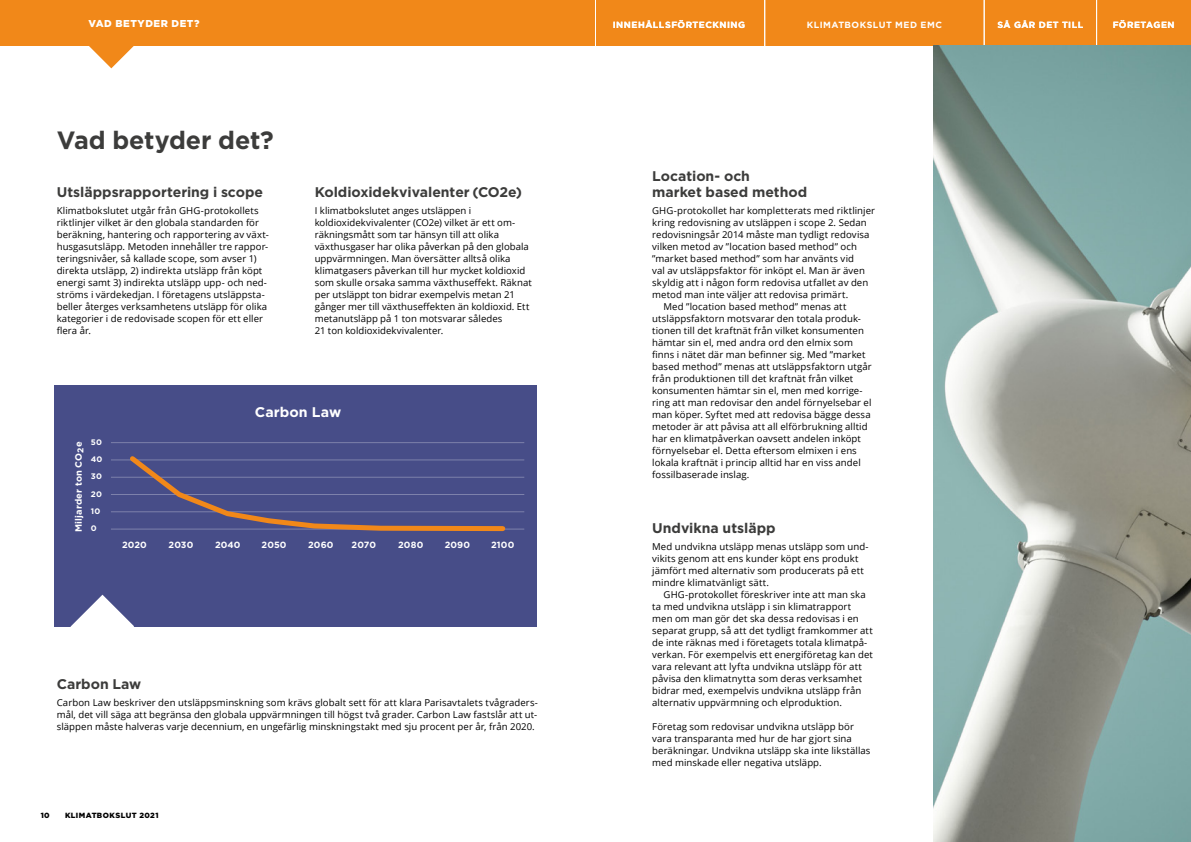
<style>
.page{position:relative;width:1191px;height:842px;background:#fff}
.page>*{position:absolute;margin:0;border:0;box-sizing:border-box;transform-origin:0 0}
.t1{font:700 25px "Gotham";letter-spacing:-.005em;color:#3c3c3b}
.t2{font:700 14px/16.5px "Gotham";color:#3c3c3b}
.t3{font:700 14px "Gotham";letter-spacing:.005em;color:#fff}
.t4{font:900 10px "Gotham";letter-spacing:.05em;color:#fff}
.t5{font:9.5px/12px "Open Sans";letter-spacing:.01em;color:#000}
.t6{font:700 9.2px "Gotham";letter-spacing:.01em;color:#fff}
.t7{font:700 9px "Gotham";letter-spacing:.045em;color:#fff}
.t8{font:700 8px "Gotham";letter-spacing:.015em;color:#fff}
.t9{font:900 7.5px "Gotham";letter-spacing:.055em;color:#000}
</style>
<div class="page">
<svg style="left:88px;top:45px;width:46px;height:23px"></svg>
<div style="left:0;top:0;width:1191px;height:45px;background:#f18819"></div>
<hr style="left:595px;top:0;width:1px;height:52px;background:#fff">
<hr style="left:764px;top:0;width:1px;height:52px;background:#fff">
<hr style="left:983px;top:0;width:1px;height:52px;background:#fff">
<hr style="left:1096px;top:0;width:1px;height:52px;background:#fff">
<img style="left:933px;top:46px;width:258px;height:796px">
<div style="left:54px;top:385px;width:482px;height:241px;background:#474d88"></div>
<hr style="left:111px;top:442px;width:413px;height:1px;background:#fff">
<hr style="left:111px;top:459px;width:413px;height:1px;background:#fff">
<hr style="left:111px;top:477px;width:413px;height:1px;background:#fff">
<hr style="left:111px;top:494px;width:413px;height:1px;background:#fff">
<hr style="left:111px;top:511px;width:413px;height:1px;background:#fff">
<hr style="left:111px;top:529px;width:413px;height:1px;background:#fff">
<svg style="left:125px;top:456px;width:383px;height:76px"></svg>
<svg style="left:70px;top:595px;width:64px;height:32px"></svg>
<p class="t7" style="left:613px;top:19px;width:134px">INNEHÅLLSFÖRTECKNING</p>
<p class="t7" style="left:997px;top:19px;width:87px">SÅ GÅR DET TILL</p>
<p class="t7" style="left:1112px;top:19px;width:63px">FÖRETAGEN</p>
<p class="t4" style="left:88px;top:16px;width:113px">VAD BETYDER DET?</p>
<p class="t7" style="left:806px;top:19px;width:137px">KLIMATBOKSLUT MED EMC</p>
<h1 class="t1" style="left:57px;top:125px;width:218px">Vad betyder det?</h1>
<h2 class="t2" style="left:57px;top:183px;width:208px">Utsläppsrapportering i scope</h2>
<p class="t5" style="left:57px;top:204px;width:213px">Klimatbokslutet utgår från GHG-protokollets riktlinjer vilket är den globala standarden för beräkning, hantering och rapportering av växt&shy;husgasutsläpp. Metoden innehåller tre rappor&shy;teringsnivåer, så kallade scope, som avser 1) direkta utsläpp, 2) indirekta utsläpp från köpt energi samt 3) indirekta utsläpp upp- och ned&shy;ströms i värdekedjan. I företagens utsläppsta&shy;beller återges verksamhetens utsläpp för olika kategorier i de redovisade scopen för ett eller flera år.</p>
<h2 class="t2" style="left:315px;top:183px;width:209px">Koldioxidekvivalenter (CO2e)</h2>
<p class="t5" style="left:315px;top:204px;width:218px">I klimatbokslutet anges utsläppen i koldioxidekvivalenter (CO2e) vilket är ett om&shy;räkningsmått som tar hänsyn till att olika växthusgaser har olika påverkan på den globala uppvärmningen. Man översätter alltså olika klimatgasers påverkan till hur mycket koldioxid som skulle orsaka samma växthuseffekt. Räknat per utsläppt ton bidrar exempelvis metan 21 gånger mer till växthuseffekten än koldioxid. Ett metanutsläpp på 1 ton motsvarar således<br>21 ton koldioxidekvivalenter.</p>
<p class="t8" style="left:91px;top:437px;width:13px">50</p>
<p class="t6" style="left:73px;top:532px;width:92px;rotate:-90deg">Miljarder ton CO<sub>2</sub>e</p>
<p class="t8" style="left:91px;top:455px;width:13px">40</p>
<p class="t8" style="left:91px;top:472px;width:13px">30</p>
<p class="t8" style="left:91px;top:489px;width:13px">20</p>
<p class="t8" style="left:91px;top:506px;width:11px">10</p>
<p class="t8" style="left:91px;top:524px;width:7px">0</p>
<p class="t7" style="left:122px;top:539px;width:26px">2020</p>
<h2 class="t3" style="left:255px;top:403px;width:88px">Carbon Law</h2>
<p class="t7" style="left:168px;top:539px;width:26px">2030</p>
<p class="t7" style="left:215px;top:539px;width:27px">2040</p>
<p class="t7" style="left:261px;top:539px;width:26px">2050</p>
<p class="t7" style="left:308px;top:539px;width:27px">2060</p>
<p class="t7" style="left:352px;top:539px;width:26px">2070</p>
<p class="t7" style="left:398px;top:539px;width:27px">2080</p>
<p class="t7" style="left:445px;top:539px;width:27px">2090</p>
<p class="t7" style="left:491px;top:539px;width:25px">2100</p>
<h2 class="t2" style="left:57px;top:676px;width:86px">Carbon Law</h2>
<p class="t5" style="left:57px;top:696px;width:483px;text-align:justify">Carbon Law beskriver den utsläppsminskning som krävs globalt sett för att klara Parisavtalets tvågraders&shy;mål, det vill säga att begränsa den globala uppvärmningen till högst två grader. Carbon Law fastslår att ut&shy;släppen måste halveras varje decennium, en ungefärlig minskningstakt med sju procent per år, från 2020.</p>
<p class="t9" style="left:41px;top:810px;width:10px">10</p>
<p class="t9" style="left:65px;top:810px;width:95px">KLIMATBOKSLUT 2021</p>
<h2 class="t2" style="left:652px;top:167px;width:157px">Location- och<br>market based method</h2>
<p class="t5" style="left:652px;top:204px;width:224px">GHG-protokollet har kompletterats med riktlinjer</p>
<p class="t5" style="left:652px;top:216px;width:216px">kring redovisning av utsläppen i scope 2. Sedan</p>
<p class="t5" style="left:652px;top:228px;width:219px">redovisningsår 2014 måste man tydligt redovisa</p>
<p class="t5" style="left:652px;top:240px;width:206px">vilken metod av ”location based method” och</p>
<p class="t5" style="left:652px;top:252px;width:203px">”market based method” som har använts vid</p>
<p class="t5" style="left:652px;top:264px;width:214px">val av utsläppsfaktor för inköpt el. Man är även</p>
<p class="t5" style="left:652px;top:276px;width:218px">skyldig att i någon form redovisa utfallet av den</p>
<p class="t5" style="left:652px;top:288px;width:197px">metod man inte väljer att redovisa primärt.</p>
<p class="t5" style="left:663px;top:300px;width:184px">Med ”location based method” menas att</p>
<p class="t5" style="left:652px;top:312px;width:210px">utsläppsfaktorn motsvarar den totala produk-</p>
<p class="t5" style="left:652px;top:324px;width:213px">tionen till det kraftnät från vilket konsumenten</p>
<p class="t5" style="left:652px;top:336px;width:202px">hämtar sin el, med andra ord den elmix som</p>
<p class="t5" style="left:652px;top:348px;width:215px">finns i nätet där man befinner sig. Med ”market</p>
<p class="t5" style="left:652px;top:360px;width:221px">based method” menas att utsläppsfaktorn utgår</p>
<p class="t5" style="left:652px;top:372px;width:203px">från produktionen till det kraftnät från vilket</p>
<p class="t5" style="left:652px;top:384px;width:212px">konsumenten hämtar sin el, men med korrige-</p>
<p class="t5" style="left:652px;top:396px;width:221px">ring att man redovisar den andel förnyelsebar el</p>
<p class="t5" style="left:652px;top:408px;width:220px">man köper. Syftet med att redovisa bägge dessa</p>
<p class="t5" style="left:652px;top:420px;width:217px">metoder är att påvisa att all elförbrukning alltid</p>
<p class="t5" style="left:652px;top:432px;width:210px">har en klimatpåverkan oavsett andelen inköpt</p>
<p class="t5" style="left:652px;top:444px;width:206px">förnyelsebar el. Detta eftersom elmixen i ens</p>
<p class="t5" style="left:652px;top:456px;width:210px">lokala kraftnät i princip alltid har en viss andel</p>
<p class="t5" style="left:652px;top:468px;width:99px">fossilbaserade inslag.</p>
<h2 class="t2" style="left:652px;top:519px;width:125px">Undvikna utsläpp</h2>
<p class="t5" style="left:652px;top:540px;width:218px">Med undvikna utsläpp menas utsläpp som und&shy;vikits genom att ens kunder köpt ens produkt jämfört med alternativ som producerats på ett mindre klimatvänligt sätt.</p>
<p class="t5" style="left:652px;top:588px;width:222px;text-indent:11px">GHG-protokollet föreskriver inte att man ska ta med undvikna utsläpp i sin klimatrapport men om man gör det ska dessa redovisas i en separat grupp, så att det tydligt framkommer att de inte räknas med i företagets totala klimatpå&shy;verkan. För exempelvis ett energiföretag kan det vara relevant att lyfta undvikna utsläpp för att påvisa den klimatnytta som deras verksamhet bidrar med, exempelvis undvikna utsläpp från alternativ uppvärmning och elproduktion.</p>
<p class="t5" style="left:652px;top:720px;width:220px">Företag som redovisar undvikna utsläpp bör vara transparanta med hur de har gjort sina beräkningar. Undvikna utsläpp ska inte likställas med minskade eller negativa utsläpp.</p>
</div>
